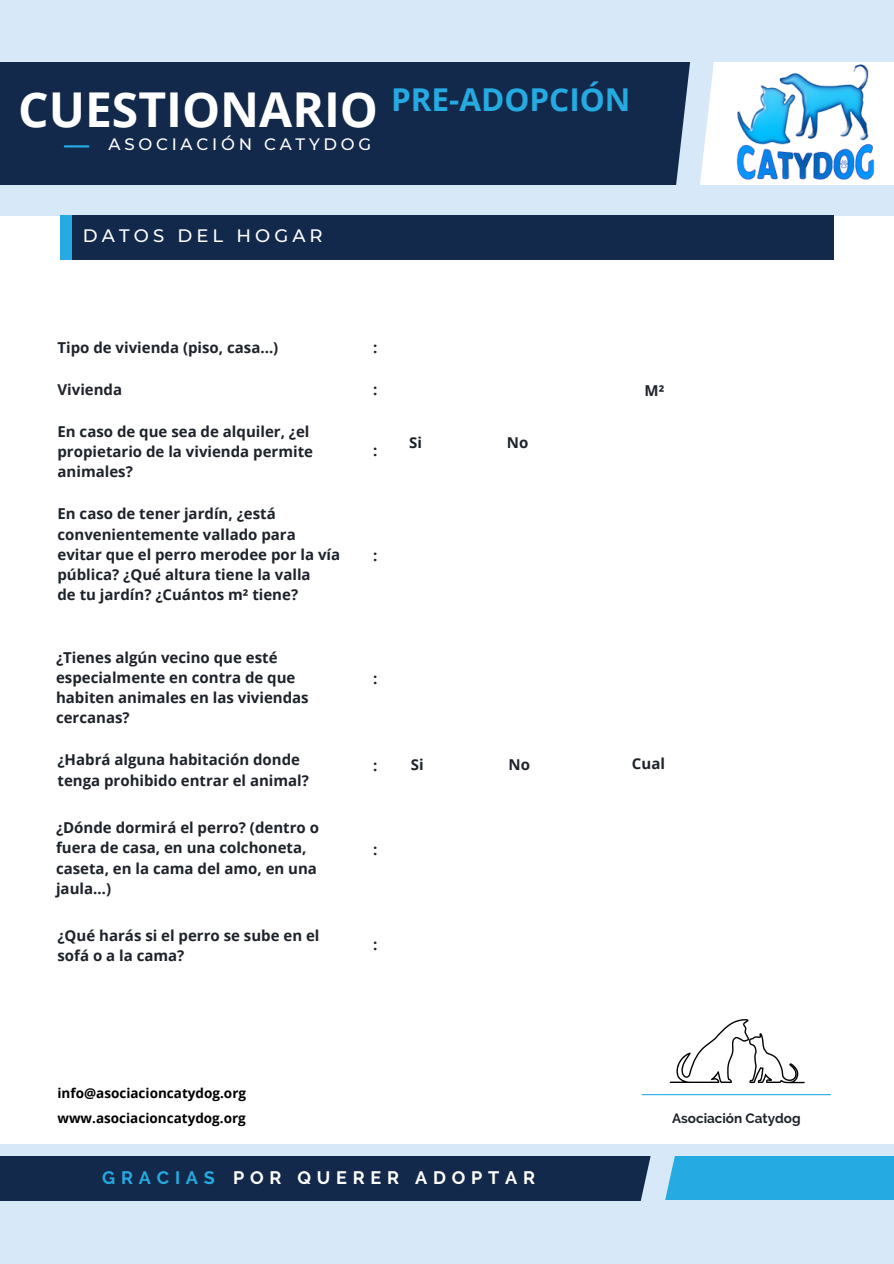
<style>
.page{position:relative;width:894px;height:1264px;background:#fff}
.page>*{position:absolute;margin:0;border:0;box-sizing:border-box;transform-origin:0 0}
.t1{font:700 48px "Open Sans";color:#fff}
.t2{font:700 31.5px "Open Sans";color:#25aae1}
.t3{font:700 18px "Raleway";letter-spacing:.32em;color:#fff}
.t4{font:500 18px "Montserrat";letter-spacing:.23em;color:#fff}
.t5{font:700 18px "Raleway";letter-spacing:.32em;color:#25aae1}
.t6{font:500 16.5px "Montserrat";letter-spacing:.23em;color:#fff}
.t7{font:700 15px/20.2px "Open Sans";color:#1e232b}
.t8{font:700 13.5px "Open Sans";color:#000}
.t9{font:700 13.5px "Raleway";color:#1e232b}
</style>
<div class="page">
<div style="left:0;top:0;width:893px;height:216px;background:#d7e9f8"></div>
<div style="left:0;top:62px;width:694px;height:123px;background:#13294b"></div>
<hr style="left:65px;top:145px;width:23px;height:2px;background:#25aae1">
<div style="left:0;top:1143px;width:893px;height:120px;background:#d7e9f8"></div>
<div style="left:0;top:1155px;width:656px;height:45px;background:#13294b"></div>
<div style="left:653px;top:1155px;width:240px;height:44px;background:#25aae1"></div>
<hr style="left:642px;top:1094px;width:188px;height:1px;background:#25aae1">
<div style="left:60px;top:216px;width:18px;height:44px;background:#25aae1"></div>
<div style="left:72px;top:216px;width:761px;height:44px;background:#13294b"></div>
<svg style="left:660px;top:62px;width:70px;height:154px"></svg>
<svg style="left:623px;top:1143px;width:68px;height:58px"></svg>
<img style="left:718px;top:62px;width:173px;height:132px">
<svg style="left:669px;top:1019px;width:135px;height:64px"></svg>
<h2 class="t1" style="left:18px;top:76px;width:361px">CUESTIONARIO</h2>
<h3 class="t2" style="left:391px;top:77px;width:241px">PRE-ADOPCIÓN</h3>
<p class="t6" style="left:108px;top:134px;width:264px">ASOCIACIÓN CATYDOG</p>
<p class="t4" style="left:83px;top:225px;width:241px">DATOS DEL HOGAR</p>
<h3 class="t7" style="left:57px;top:336px;width:222px">Tipo de vivienda (piso, casa...)</h3>
<p class="t7" style="left:57px;top:379px;width:66px">Vivienda</p>
<p class="t7" style="left:57px;top:421px;width:253px">En caso de que sea de alquiler, ¿el</p>
<p class="t7" style="left:57px;top:441px;width:257px">propietario de la vivienda permite animales?</p>
<p class="t7" style="left:57px;top:503px;width:220px">En caso de tener jardín, ¿está</p>
<p class="t7" style="left:57px;top:523px;width:284px">convenientemente vallado para evitar que el perro merodee por la vía pública? ¿Qué altura tiene la valla</p>
<p class="t7" style="left:57px;top:584px;width:242px">de tu jardín? ¿Cuántos m² tiene?</p>
<p class="t7" style="left:56px;top:646px;width:223px">¿Tienes algún vecino que esté</p>
<p class="t7" style="left:56px;top:667px;width:241px">especialmente en contra de que</p>
<p class="t7" style="left:56px;top:687px;width:254px">habiten animales en las viviendas cercanas?</p>
<p class="t7" style="left:57px;top:749px;width:244px">¿Habrá alguna habitación donde</p>
<p class="t7" style="left:57px;top:769px;width:253px">tenga prohibido entrar el animal?</p>
<p class="t7" style="left:56px;top:817px;width:264px">¿Dónde dormirá el perro? (dentro o</p>
<p class="t7" style="left:56px;top:837px;width:252px">fuera de casa, en una colchoneta,</p>
<p class="t7" style="left:56px;top:857px;width:262px">caseta, en la cama del amo, en una jaula…)</p>
<h4 class="t7" style="left:57px;top:925px;width:263px">¿Qué harás si el perro se sube en el</h4>
<p class="t7" style="left:57px;top:945px;width:128px">sofá o a la cama?</p>
<p class="t7" style="left:373px;top:336px;width:6px">:</p>
<p class="t7" style="left:373px;top:379px;width:6px">:</p>
<p class="t7" style="left:373px;top:439px;width:6px">:</p>
<p class="t7" style="left:409px;top:431px;width:14px">Si</p>
<p class="t7" style="left:506px;top:431px;width:23px">No</p>
<p class="t7" style="left:373px;top:545px;width:6px">:</p>
<p class="t7" style="left:644px;top:380px;width:21px">M²</p>
<p class="t7" style="left:373px;top:667px;width:6px">:</p>
<p class="t7" style="left:373px;top:755px;width:6px">:</p>
<p class="t7" style="left:373px;top:838px;width:6px">:</p>
<p class="t7" style="left:373px;top:934px;width:6px">:</p>
<p class="t7" style="left:410px;top:754px;width:14px">Si</p>
<p class="t7" style="left:508px;top:754px;width:23px">No</p>
<p class="t7" style="left:631px;top:753px;width:35px">Cual</p>
<p class="t8" style="left:57px;top:1083px;width:190px">info@asociacioncatydog.org</p>
<p class="t8" style="left:57px;top:1108px;width:190px">www.asociacioncatydog.org</p>
<p class="t5" style="left:102px;top:1166px;width:114px">GRACIAS</p>
<p class="t3" style="left:233px;top:1166px;width:303px">POR QUERER ADOPTAR</p>
<h1 class="t9" style="left:672px;top:1109px;width:130px">Asociación Catydog</h1>
</div>
